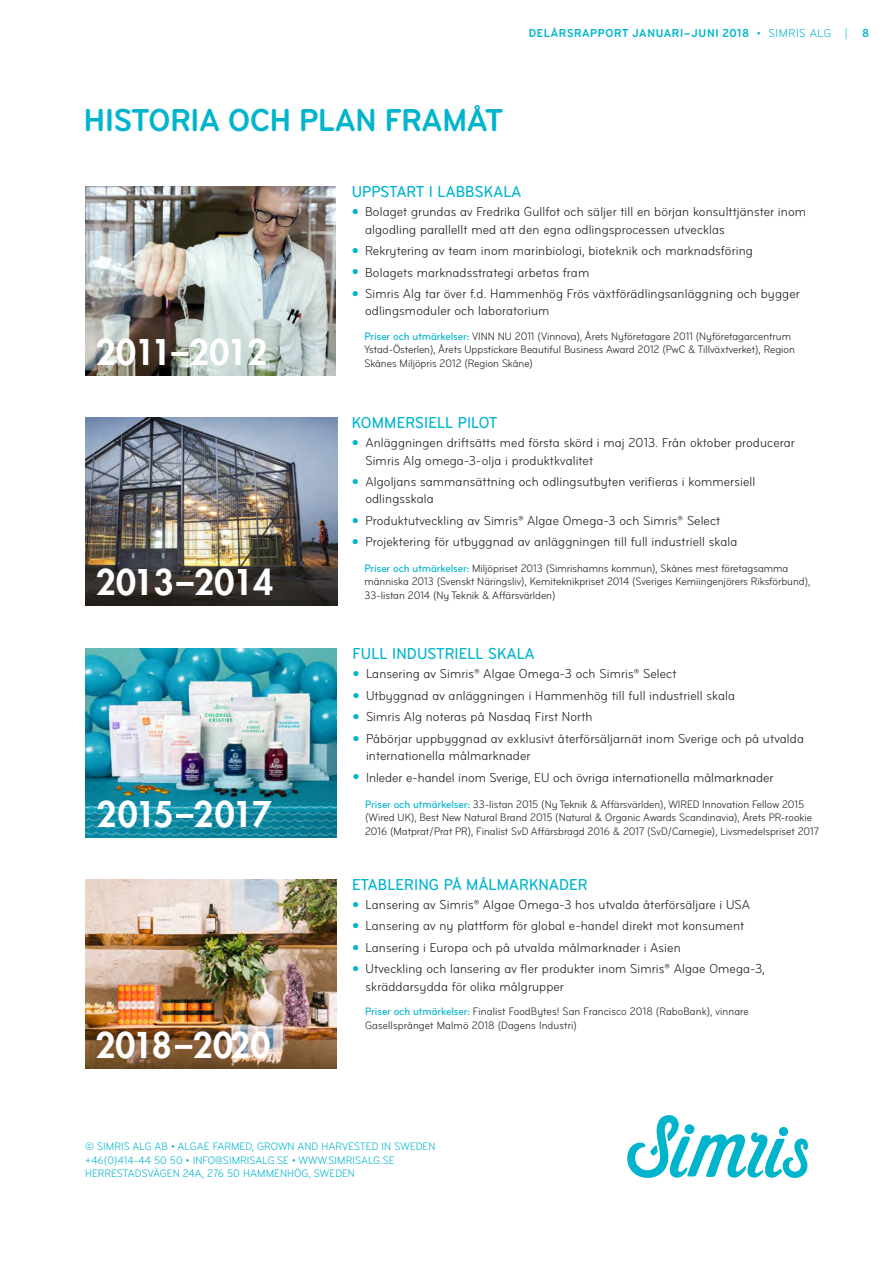
<style>
.page{position:relative;width:893px;height:1263px;background:#fff}
.page>*{position:absolute;margin:0;border:0;box-sizing:border-box;transform-origin:0 0}
.Mellanrubrik_11{font:800 34.5px "Futura Std";letter-spacing:-.005em;color:#fff}
.Mellanrubrik_11-2{font:800 34.5px "Futura Std";letter-spacing:-.035em;color:#fff}
.rubrik{font:700 condensed 33px "Bryant";color:#00b5cb}
.Mellanrubrik_11-3{font:700 24px "DIN";color:#fff}
.Mellanrubrik_11-4{font:500 condensed 16.5px "Bryant";letter-spacing:.01em;color:#00b5cb}
.t1{font:condensed 13.5px/17.2px "Bryant";letter-spacing:.01em;color:#231f20}
.t2{font:700 condensed 12px "Bryant";letter-spacing:.055em;color:#00b5cb}
.faktatext_bildtext{font:condensed 11.25px/13.5px "Bryant";color:#231f20}
.brödtext_9_11_5{font:condensed 11.25px "Bryant";letter-spacing:.01em;color:#00b5cb}
.s1{font-weight:400}
.s2{font-weight:700;font-size:20.25px;color:#00b5cb}
.s3{font-weight:500;color:#00b5cb}
</style>
<div class="page">
<svg style="left:627px;top:1115px;width:181px;height:63px"></svg>
<img style="left:85px;top:186px;width:250px;height:189px">
<img style="left:85px;top:417px;width:252px;height:188px">
<img style="left:85px;top:879px;width:252px;height:189px">
<img style="left:85px;top:648px;width:252px;height:189px">
<p class="rubrik" style="left:84px;top:100px;width:420px">HISTORIA OCH PLAN FRAMÅT</p>
<p class="t2" style="left:529px;top:25px;width:342px">DELÅRSRAPPORT JANUARI–JUNI 2018 <span class="s1">• SIMRIS ALG |</span> 8</p>
<p class="Mellanrubrik_11" style="left:96px;top:330px;width:173px">2011–2012</p>
<p class="Mellanrubrik_11" style="left:96px;top:561px;width:179px">2013–2014</p>
<p class="Mellanrubrik_11-2" style="left:97px;top:792px;width:177px">2015–2017</p>
<p class="Mellanrubrik_11" style="left:95px;top:1023px;width:177px">2018–2020</p>
<p class="Mellanrubrik_11-3" style="left:178px;top:1027px;width:26px">&gt;</p>
<p class="Mellanrubrik_11-4" style="left:352px;top:181px;width:171px">UPPSTART I LABBSKALA</p>
<p class="t1" style="left:365px;top:203px;width:442px;text-indent:-14px"><span class="s2">•</span> Bolaget grundas av Fredrika Gullfot och säljer till en början konsulttjänster inom algodling parallellt med att den egna odlingsprocessen utvecklas</p>
<p class="t1" style="left:352px;top:242px;width:403px"><span class="s2">•</span> Rekrytering av team inom marinbiologi, bioteknik och marknadsföring</p>
<p class="t1" style="left:352px;top:264px;width:239px"><span class="s2">•</span> Bolagets marknadsstrategi arbetas fram</p>
<p class="t1" style="left:365px;top:285px;width:436px;text-indent:-14px"><span class="s2">•</span> Simris Alg tar över f.d. Hammenhög Frös växtförädlingsanläggning och bygger odlingsmoduler och laboratorium</p>
<p class="faktatext_bildtext" style="left:364px;top:329px;width:432px"><span class="s3">Priser och utmärkelser:</span> VINN NU 2011 (Vinnova), Årets Nyföretagare 2011 (Nyföretagarcentrum<br>Ystad-Österlen), Årets Uppstickare Beautiful Business Award 2012 (PwC &amp; Tillväxtverket), Region<br>Skånes Miljöpris 2012 (Region Skåne)</p>
<p class="Mellanrubrik_11-4" style="left:352px;top:413px;width:147px">KOMMERSIELL PILOT</p>
<p class="t1" style="left:365px;top:435px;width:431px;text-indent:-14px"><span class="s2">•</span> Anläggningen driftsätts med första skörd i maj 2013. Från oktober producerar<br>Simris Alg omega-3-olja i produktkvalitet</p>
<p class="t1" style="left:365px;top:473px;width:391px;text-indent:-14px"><span class="s2">•</span> Algoljans sammansättning och odlingsutbyten verifieras i kommersiell odlingsskala</p>
<p class="t1" style="left:352px;top:512px;width:370px"><span class="s2">•</span> Produktutveckling av Simris® Algae Omega-3 och Simris® Select</p>
<p class="t1" style="left:352px;top:534px;width:387px"><span class="s2">•</span> Projektering för utbyggnad av anläggningen till full industriell skala</p>
<p class="faktatext_bildtext" style="left:364px;top:561px;width:447px"><span class="s3">Priser och utmärkelser:</span> Miljöpriset 2013 (Simrishamns kommun), Skånes mest företagsamma människa 2013 (Svenskt Näringsliv), Kemiteknikpriset 2014 (Sveriges Kemiingenjörers Riksförbund),<br>33-listan 2014 (Ny Teknik &amp; Affärsvärlden)</p>
<p class="Mellanrubrik_11-4" style="left:352px;top:643px;width:184px">FULL INDUSTRIELL SKALA</p>
<p class="t1" style="left:352px;top:665px;width:325px"><span class="s2">•</span> Lansering av Simris® Algae Omega-3 och Simris® Select</p>
<p class="t1" style="left:352px;top:687px;width:384px"><span class="s2">•</span> Utbyggnad av anläggningen i Hammenhög till full industriell skala</p>
<p class="t1" style="left:352px;top:708px;width:241px"><span class="s2">•</span> Simris Alg noteras på Nasdaq First North</p>
<p class="t1" style="left:366px;top:730px;width:439px;text-indent:-14px"><span class="s2">•</span> Påbörjar uppbyggnad av exklusivt återförsäljarnät inom Sverige och på utvalda internationella målmarknader</p>
<p class="t1" style="left:352px;top:769px;width:422px"><span class="s2">•</span> Inleder e-handel inom Sverige, EU och övriga internationella målmarknader</p>
<p class="faktatext_bildtext" style="left:365px;top:797px;width:455px"><span class="s3">Priser och utmärkelser:</span> 33-listan 2015 (Ny Teknik &amp; Affärsvärlden), WIRED Innovation Fellow 2015 (Wired UK), Best New Natural Brand 2015 (Natural &amp; Organic Awards Scandinavia), Årets PR-rookie<br>2016 (Matprat/Prat PR), Finalist SvD Affärsbragd 2016 &amp; 2017 (SvD/Carnegie), Livsmedelspriset 2017</p>
<p class="Mellanrubrik_11-4" style="left:352px;top:874px;width:237px">ETABLERING PÅ MÅLMARKNADER</p>
<p class="t1" style="left:352px;top:896px;width:400px"><span class="s2">•</span> Lansering av Simris® Algae Omega-3 hos utvalda återförsäljare i USA</p>
<p class="t1" style="left:352px;top:917px;width:394px"><span class="s2">•</span> Lansering av ny plattform för global e-handel direkt mot konsument</p>
<p class="t1" style="left:352px;top:939px;width:330px"><span class="s2">•</span> Lansering i Europa och på utvalda målmarknader i Asien</p>
<p class="t1" style="left:366px;top:960px;width:401px;text-indent:-14px"><span class="s2">•</span> Utveckling och lansering av fler produkter inom Simris® Algae Omega-3, skräddarsydda för olika målgrupper</p>
<p class="faktatext_bildtext" style="left:365px;top:1005px;width:385px"><span class="s3">Priser och utmärkelser:</span> Finalist FoodBytes! San Francisco 2018 (RaboBank), vinnare<br>Gasellsprånget Malmö 2018 (Dagens Industri)</p>
<p class="brödtext_9_11_5" style="left:85px;top:1140px;width:352px">© SIMRIS ALG AB • ALGAE FARMED, GROWN AND HARVESTED IN SWEDEN</p>
<p class="brödtext_9_11_5" style="left:85px;top:1153px;width:311px">+46(0)414-44 50 50 • INFO@SIMRISALG.SE • WWW.SIMRISALG.SE</p>
<p class="brödtext_9_11_5" style="left:85px;top:1167px;width:271px">HERRESTADSVÄGEN 24A, 276 50 HAMMENHÖG, SWEDEN</p>
</div>
